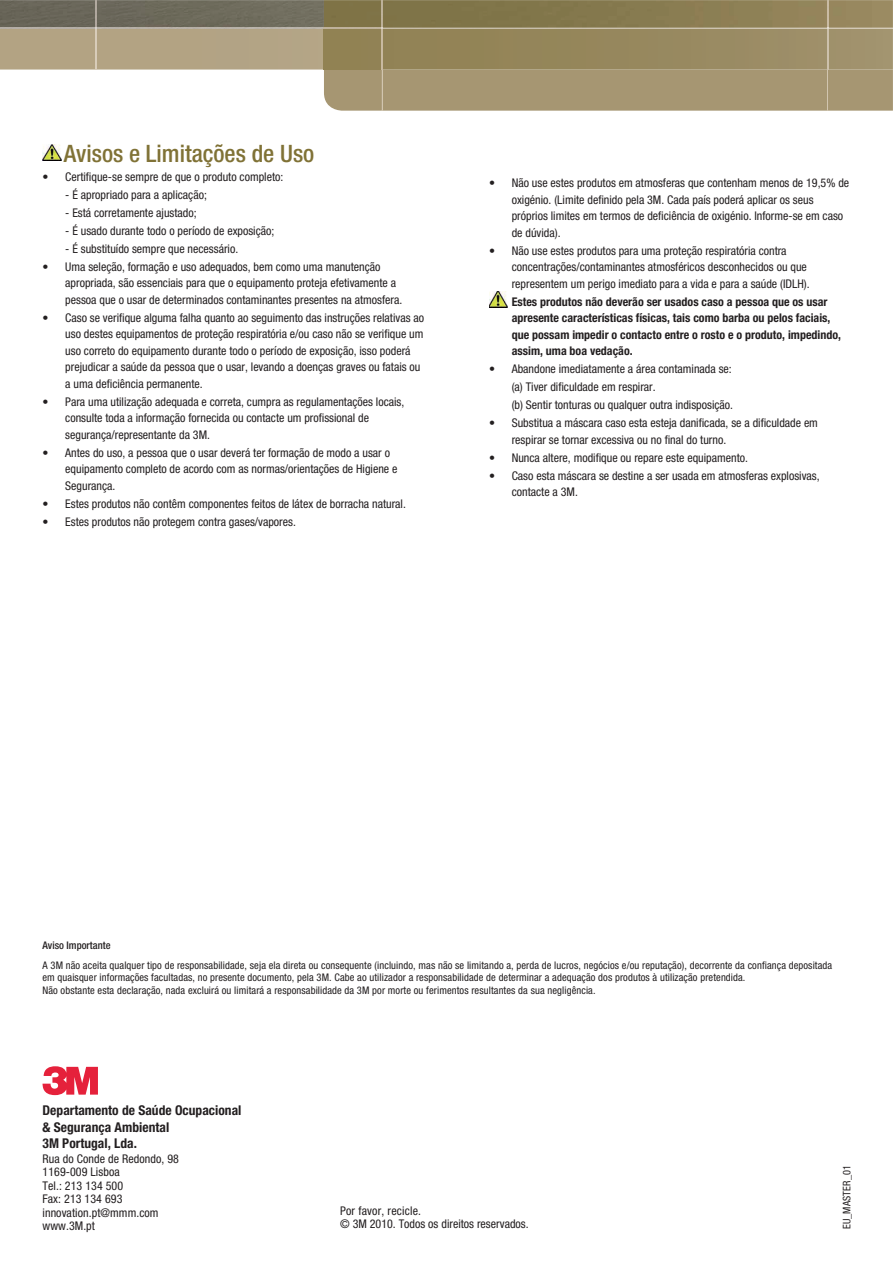
<style>
.page{position:relative;width:893px;height:1263px;background:#fff}
.page>*{position:absolute;margin:0;border:0;box-sizing:border-box;transform-origin:0 0}
.t1{font:500 condensed 24px "Helvetica Neue LT Std";color:#807236}
.t2{font:700 condensed 13.5px/16.5px "Helvetica Neue LT Std";color:#231f20}
.t3{font:condensed 12px/16.5px "Helvetica Neue LT Std";color:#231f20}
.t4{font:700 condensed 12px/16.5px "Helvetica Neue LT Std";color:#231f20}
.t5{font:condensed 10.5px/12.6px "Helvetica Neue LT Std";letter-spacing:.01em;color:#231f20}
.t6{font:500 condensed 10.5px "Helvetica Neue LT Std";color:#231f20}
</style>
<div class="page">
<svg style="left:0;top:0;width:893px;height:111px;background:#a79b7d"></svg>
<img style="left:43px;top:145px;width:18px;height:16px">
<img style="left:489px;top:291px;width:19px;height:16px">
<svg style="left:42px;top:1066px;width:56px;height:29px"></svg>
<h1 class="t1" style="left:64px;top:139px;width:252px">Avisos e Limitações de Uso</h1>
<p class="t3" style="left:43px;top:168px;width:242px">• Certifique-se sempre de que o produto completo:</p>
<p class="t3" style="left:65px;top:186px;width:143px">- É apropriado para a aplicação;</p>
<p class="t3" style="left:65px;top:204px;width:133px">- Está corretamente ajustado;</p>
<p class="t3" style="left:65px;top:222px;width:211px">- É usado durante todo o período de exposição;</p>
<p class="t3" style="left:65px;top:240px;width:174px">- É substituído sempre que necessário.</p>
<p class="t3" style="left:65px;top:258px;width:339px;text-indent:-23px">• Uma seleção, formação e uso adequados, bem como uma manutenção apropriada, são essenciais para que o equipamento proteja efetivamente a pessoa que o usar de determinados contaminantes presentes na atmosfera.</p>
<p class="t3" style="left:65px;top:309px;width:360px;text-indent:-23px">• Caso se verifique alguma falha quanto ao seguimento das instruções relativas ao uso destes equipamentos de proteção respiratória e/ou caso não se verifique um uso correto do equipamento durante todo o período de exposição, isso poderá prejudicar a saúde da pessoa que o usar, levando a doenças graves ou fatais ou a uma deficiência permanente.</p>
<p class="t3" style="left:65px;top:393px;width:341px;text-indent:-23px">• Para uma utilização adequada e correta, cumpra as regulamentações locais, consulte toda a informação fornecida ou contacte um profissional de segurança/representante da 3M.</p>
<p class="t3" style="left:65px;top:444px;width:334px;text-indent:-23px">• Antes do uso, a pessoa que o usar deverá ter formação de modo a usar o equipamento completo de acordo com as normas/orientações de Higiene e<br>Segurança.</p>
<p class="t3" style="left:43px;top:495px;width:365px">• Estes produtos não contêm componentes feitos de látex de borracha natural.</p>
<p class="t3" style="left:43px;top:513px;width:255px">• Estes produtos não protegem contra gases/vapores.</p>
<p class="t3" style="left:512px;top:175px;width:339px;text-indent:-23px">• Não use estes produtos em atmosferas que contenham menos de 19,5% de oxigénio. (Limite definido pela 3M. Cada país poderá aplicar os seus próprios limites em termos de deficiência de oxigénio. Informe-se em caso de dúvida).</p>
<p class="t3" style="left:512px;top:242px;width:299px;text-indent:-23px">• Não use estes produtos para uma proteção respiratória contra concentrações/contaminantes atmosféricos desconhecidos ou que representem um perigo imediato para a vida e para a saúde (IDLH).</p>
<p class="t4" style="left:512px;top:293px;width:331px">Estes produtos não deverão ser usados caso a pessoa que os usar apresente características físicas, tais como barba ou pelos faciais, que possam impedir o contacto entre o rosto e o produto, impedindo, assim, uma boa vedação.</p>
<p class="t3" style="left:512px;top:360px;width:223px;line-height:18px;text-indent:-23px">• Abandone imediatamente a área contaminada se: (a) Tiver dificuldade em respirar.<br>(b) Sentir tonturas ou qualquer outra indisposição.</p>
<p class="t3" style="left:512px;top:415px;width:308px;text-indent:-23px">• Substitua a máscara caso esta esteja danificada, se a dificuldade em respirar se tornar excessiva ou no final do turno.</p>
<p class="t3" style="left:489px;top:449px;width:261px">• Nunca altere, modifique ou repare este equipamento.</p>
<p class="t3" style="left:512px;top:467px;width:309px;text-indent:-23px">• Caso esta máscara se destine a ser usada em atmosferas explosivas, contacte a 3M.</p>
<p class="t6" style="left:43px;top:939px;width:70px">Aviso Importante</p>
<p class="t5" style="left:43px;top:959px;width:791px">A 3M não aceita qualquer tipo de responsabilidade, seja ela direta ou consequente (incluindo, mas não se limitando a, perda de lucros, negócios e/ou reputação), decorrente da confiança depositada em quaisquer informações facultadas, no presente documento, pela 3M. Cabe ao utilizador a responsabilidade de determinar a adequação dos produtos à utilização pretendida.<br>Não obstante esta declaração, nada excluirá ou limitará a responsabilidade da 3M por morte ou ferimentos resultantes da sua negligência.</p>
<p class="t2" style="left:43px;top:1102px;width:200px">Departamento de Saúde Ocupacional &amp; Segurança Ambiental<br>3M Portugal, Lda.</p>
<p class="t3" style="left:43px;top:1152px;width:138px;line-height:13.5px">Rua do Conde de Redondo, 98<br>1169-009 Lisboa<br>Tel.: 213 134 500<br>Fax: 213 134 693 innovation.pt@mmm.com www.3M.pt</p>
<p class="t3" style="left:340px;top:1203px;width:190px;line-height:13.5px">Por favor, recicle.<br>© 3M 2010. Todos os direitos reservados.</p>
<p class="t5" style="left:840px;top:1229px;width:65px;rotate:-90deg">EU_MASTER_01</p>
</div>
